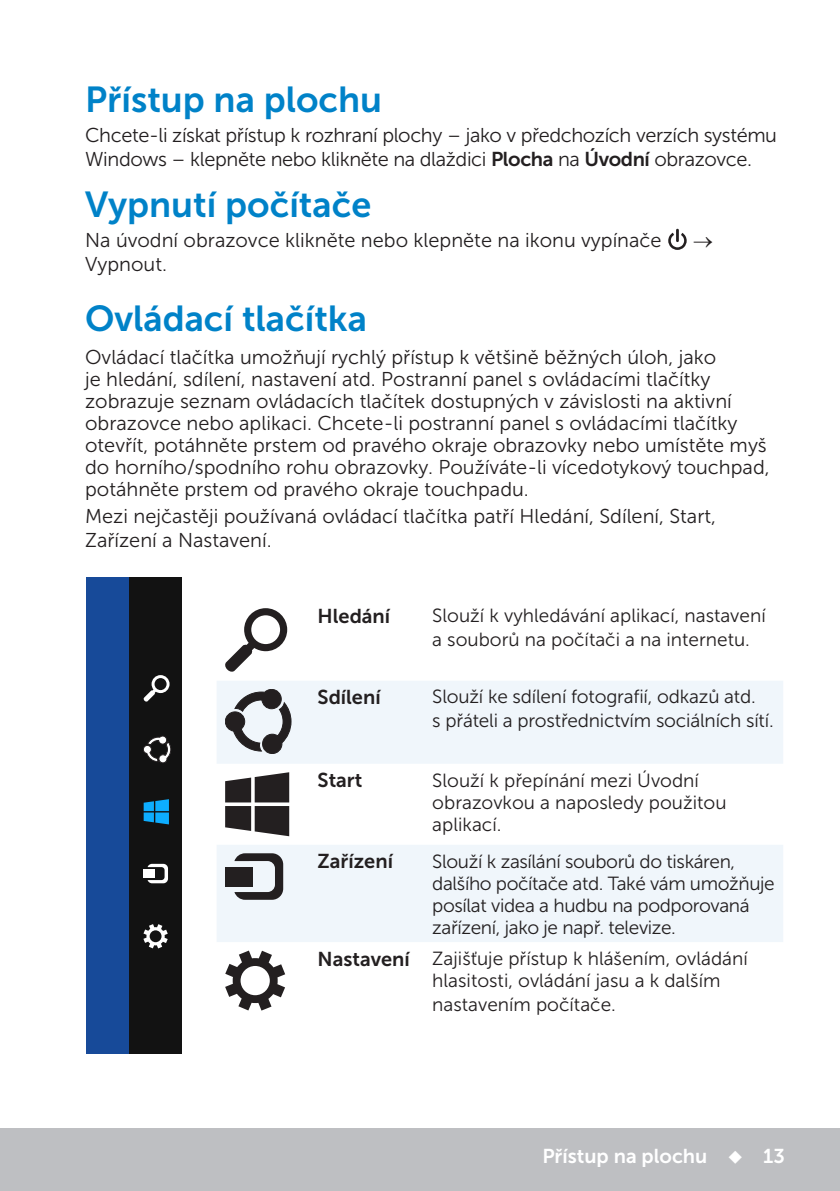
<style>
.page{position:relative;width:840px;height:1191px;background:#fff}
.page>*{position:absolute;margin:0;border:0;box-sizing:border-box;transform-origin:0 0}
.Head1{font:36px "Museo Sans For Dell 700";color:#0082c8}
.Paragraph{font:20px/22px "Museo Sans For Dell 300";color:#231f20}
.Paragraph-2{font:20px/24px "Museo Sans For Dell 300";letter-spacing:-.02em;color:#231f20}
.Table_Paragraph{font:20px "Museo Sans For Dell 700";color:#231f20}
.Page_No{font:20px "Museo Sans For Dell 700";color:#fff}
.Table_Paragraph-2{font:19px/22px "Museo Sans For Dell 300";letter-spacing:-.005em;color:#231f20}
.s1{font-family:"Museo Sans For Dell 700"}
</style>
<div class="page">
<div style="left:0;top:1128px;width:839px;height:63px;background:#bebfc2"></div>
<svg style="left:668px;top:229px;width:18px;height:21px"></svg>
<svg style="left:217px;top:681px;width:565px;height:261px;fill:#f0f6fb"></svg>
<svg style="left:225px;top:608px;width:62px;height:63px"></svg>
<svg style="left:225px;top:689px;width:66px;height:64px"></svg>
<svg style="left:225px;top:772px;width:64px;height:64px"></svg>
<div style="left:225px;top:867px;width:27px;height:19px;background:#231f20"></div>
<svg style="left:234px;top:853px;width:49px;height:46px"></svg>
<svg style="left:225px;top:950px;width:60px;height:60px"></svg>
<div style="left:86px;top:577px;width:43px;height:477px;background:#174a99"></div>
<div style="left:129px;top:577px;width:53px;height:477px;background:#121212"></div>
<div style="left:144px;top:869px;width:11px;height:8px;background:#fff"></div>
<svg style="left:147px;top:864px;width:21px;height:19px"></svg>
<svg style="left:143px;top:675px;width:26px;height:27px"></svg>
<svg style="left:143px;top:924px;width:25px;height:24px"></svg>
<svg style="left:143px;top:736px;width:28px;height:27px"></svg>
<svg style="left:144px;top:799px;width:25px;height:25px"></svg>
<p class="Head1" style="left:85px;top:80px;width:298px">Přístup na plochu</p>
<p class="Paragraph-2" style="left:85px;top:123px;width:693px">Chcete-li získat přístup k rozhraní plochy – jako v předchozích verzích systému<br>Windows – klepněte nebo klikněte na dlaždici <span class="s1">Plocha</span> na <span class="s1">Úvodní</span> obrazovce.</p>
<p class="Head1" style="left:85px;top:185px;width:287px">Vypnutí počítače</p>
<p class="Paragraph" style="left:85px;top:229px;width:577px">Na úvodní obrazovce klikněte nebo klepněte na ikonu vypínače</p>
<p class="Paragraph" style="left:85px;top:253px;width:83px">Vypnout.</p>
<p class="Head1" style="left:85px;top:298px;width:283px">Ovládací tlačítka</p>
<p class="Paragraph" style="left:85px;top:347px;width:685px">Ovládací tlačítka umožňují rychlý přístup k většině běžných úloh, jako<br>je hledání, sdílení, nastavení atd. Postranní panel s ovládacími tlačítky zobrazuje seznam ovládacích tlačítek dostupných v závislosti na aktivní obrazovce nebo aplikaci. Chcete-li postranní panel s ovládacími tlačítky otevřít, potáhněte prstem od pravého okraje obrazovky nebo umístěte myš do horního/spodního rohu obrazovky. Používáte-li vícedotykový touchpad, potáhněte prstem od pravého okraje touchpadu.</p>
<p class="Paragraph" style="left:85px;top:504px;width:632px;line-height:24px">Mezi nejčastěji používaná ovládací tlačítka patří Hledání, Sdílení, Start,<br>Zařízení a Nastavení.</p>
<p class="Table_Paragraph" style="left:317px;top:605px;width:74px">Hledání</p>
<p class="Table_Paragraph-2" style="left:432px;top:604px;width:335px;line-height:24px">Slouží k vyhledávání aplikací, nastavení a souborů na počítači a na internetu.</p>
<p class="Table_Paragraph" style="left:317px;top:686px;width:65px">Sdílení</p>
<p class="Table_Paragraph-2" style="left:432px;top:685px;width:343px;line-height:24px">Slouží ke sdílení fotografií, odkazů atd.<br>s přáteli a prostřednictvím sociálních sítí.</p>
<p class="Table_Paragraph" style="left:317px;top:769px;width:46px">Start</p>
<p class="Table_Paragraph-2" style="left:432px;top:769px;width:295px">Slouží k přepínání mezi Úvodní obrazovkou a naposledy použitou aplikací.</p>
<p class="Table_Paragraph" style="left:317px;top:850px;width:77px">Zařízení</p>
<p class="Table_Paragraph-2" style="left:432px;top:850px;width:344px">Slouží k zasílání souborů do tiskáren, dalšího počítače atd. Také vám umožňuje posílat videa a hudbu na podporovaná zařízení, jako je např. televize.</p>
<p class="Table_Paragraph" style="left:317px;top:947px;width:94px">Nastavení</p>
<p class="Table_Paragraph-2" style="left:432px;top:947px;width:317px">Zajišťuje přístup k hlášením, ovládání hlasitosti, ovládání jasu a k dalším</p>
<p class="Table_Paragraph-2" style="left:432px;top:993px;width:185px">nastavením počítače.</p>
<p class="Page_No" style="left:542px;top:1144px;width:244px">Přístup na plochu ◆ 13</p>
</div>
